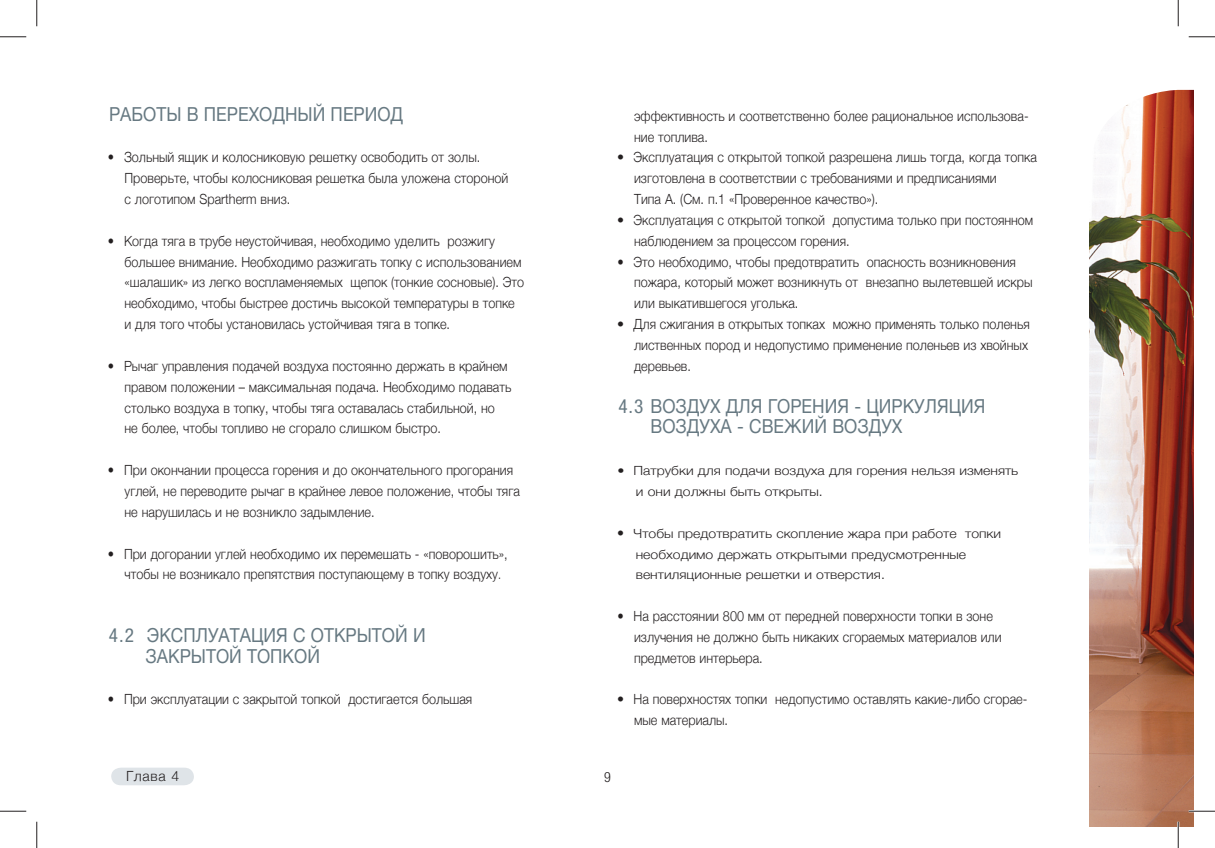
<style>
.page{position:relative;width:1215px;height:848px;background:#fff}
.page>*{position:absolute;margin:0;border:0;box-sizing:border-box;transform-origin:0 0}
.t1{font:19.25px/20.8px "Helvetica Neue";color:#677982;scale:.9 1}
.t2{font:300 14px/20.8px "Helvetica Neue";color:#231f20;scale:.9 1}
.t3{font:300 14px "Helvetica Neue";color:#231f20}
.t4{font:300 condensed 14px "Helvetica Neue LT Std";color:#231f20}
.t5{font:300 12.6px/20.8px "Helvetica Neue";color:#231f20;scale:1.11 1}
.s1{font-family:"Helvetica Neue LT Std";font-stretch:condensed}
.s2{font-family:"Helvetica Neue LT Std";font-stretch:condensed;font-size:14px}
</style>
<div class="page">
<img style="left:1089px;top:90px;width:104px;height:735px">
<svg style="left:111px;top:767px;width:83px;height:18px"></svg>
<hr style="left:1188px;top:810px;width:26px;height:2px;background:#fff">
<hr style="left:1177px;top:821px;width:2px;height:26px;background:#fff">
<svg style="left:0;top:36px;width:26px;height:1px"></svg>
<svg style="left:1188px;top:36px;width:26px;height:1px"></svg>
<svg style="left:0;top:810px;width:26px;height:1px"></svg>
<svg style="left:1188px;top:810px;width:26px;height:1px"></svg>
<svg style="left:36px;top:0;width:1px;height:26px"></svg>
<svg style="left:36px;top:821px;width:1px;height:26px"></svg>
<svg style="left:1177px;top:0;width:1px;height:26px"></svg>
<svg style="left:1177px;top:821px;width:1px;height:26px"></svg>
<h1 class="t1" style="left:109px;top:103px;width:328px">РАБОТЫ В ПЕРЕХОДНЫЙ ПЕРИОД</h1>
<p class="t2" style="left:124px;top:147px;width:428px;text-indent:-17px"><span class="s1">•</span> Зольный ящик и колосниковую решетку освободить от золы.<br>Проверьте, чтобы колосниковая решетка была уложена стороной с логотипом Spartherm вниз.</p>
<p class="t2" style="left:124px;top:230px;width:445px;text-indent:-17px"><span class="s1">•</span> Когда тяга в трубе неустойчивая, необходимо уделить розжигу большее внимание. Необходимо разжигать топку с использованием «шалашик» из легко воспламеняемых щепок (тонкие сосновые). Это необходимо, чтобы быстрее достичь высокой температуры в топке и для того чтобы установилась устойчивая тяга в топке.</p>
<p class="t2" style="left:124px;top:355px;width:431px;text-indent:-17px"><span class="s1">•</span> Рычаг управления подачей воздуха постоянно держать в крайнем правом положении – максимальная подача. Необходимо подавать столько воздуха в топку, чтобы тяга оставалась стабильной, но не более, чтобы топливо не сгорало слишком быстро.</p>
<p class="t2" style="left:124px;top:459px;width:441px;text-indent:-17px"><span class="s1">•</span> При окончании процесса горения и до окончательного прогорания углей, не переводите рычаг в крайнее левое положение, чтобы тяга не нарушилась и не возникло задымление.</p>
<p class="t2" style="left:124px;top:542px;width:427px;text-indent:-17px"><span class="s1">•</span> При догорании углей необходимо их перемешать - «поворошить», чтобы не возникало препятствия поступающему в топку воздуху<span class="s1">.</span></p>
<h1 class="t1" style="left:146px;top:624px;width:313px;text-indent:-37px"><span class="s1">4.2</span> ЭКСПЛУАТАЦИЯ С ОТКРЫТОЙ И<br>ЗАКРЫТОЙ ТОПКОЙ</h1>
<p class="t2" style="left:108px;top:688px;width:406px">• При эксплуатации с закрытой топкой достигается большая</p>
<p class="t3" style="left:126px;top:766px;width:55px">Глава 4</p>
<p class="t2" style="left:634px;top:105px;width:440px">эффективность и соответственно более рациональное использова&shy;ние топлива.</p>
<p class="t2" style="left:634px;top:147px;width:449px;text-indent:-17px"><span class="s1">•</span> Эксплуатация с открытой топкой разрешена лишь тогда, когда топка изготовлена в соответствии с требованиями и предписаниями<br>Типа А. (См. п.1 «Проверенное качество»).</p>
<p class="t2" style="left:634px;top:209px;width:445px;text-indent:-17px"><span class="s1">•</span> Эксплуатация с открытой топкой допустима только при постоянном наблюдением за процессом горения.</p>
<p class="t2" style="left:634px;top:251px;width:444px;text-indent:-17px">• Это необходимо, чтобы предотвратить опасность возникновения пожара, который может возникнуть от внезапно вылетевшей искры или выкатившегося уголька.</p>
<p class="t2" style="left:634px;top:313px;width:441px;text-align:justify;text-indent:-17px"><span class="s1">•</span> Для сжигания в открытых топках можно применять только поленья лиственных пород и недопустимо применение поленьев из хвойных деревьев.</p>
<h1 class="t1" style="left:650px;top:395px;width:374px;text-indent:-32px"><span class="s1">4.3</span> ВОЗДУХ ДЛЯ ГОРЕНИЯ - ЦИРКУЛЯЦИЯ<br>ВОЗДУХА - СВЕЖИЙ ВОЗДУХ</h1>
<p class="t5" style="left:636px;top:460px;width:346px;text-indent:-18px">• Патрубки для подачи воздуха для горения нельзя изменять и они должны быть открыты.</p>
<p class="t5" style="left:636px;top:522px;width:331px;text-indent:-18px"><span class="s2">•</span> Чтобы предотвратить скопление жара при работе топки необходимо держать открытыми предусмотренные вентиляционные решетки и отверстия.</p>
<p class="t2" style="left:634px;top:605px;width:410px;text-indent:-17px">• На расстоянии 800 мм от передней поверхности топки в зоне излучения не должно быть никаких сгораемых материалов или предметов интерьера.</p>
<p class="t2" style="left:634px;top:688px;width:438px;text-indent:-17px"><span class="s1">•</span> На поверхностях топки недопустимо оставлять какие-либо сгорае&shy;мые материалы.</p>
<p class="t4" style="left:604px;top:771px;width:8px">9</p>
</div>
